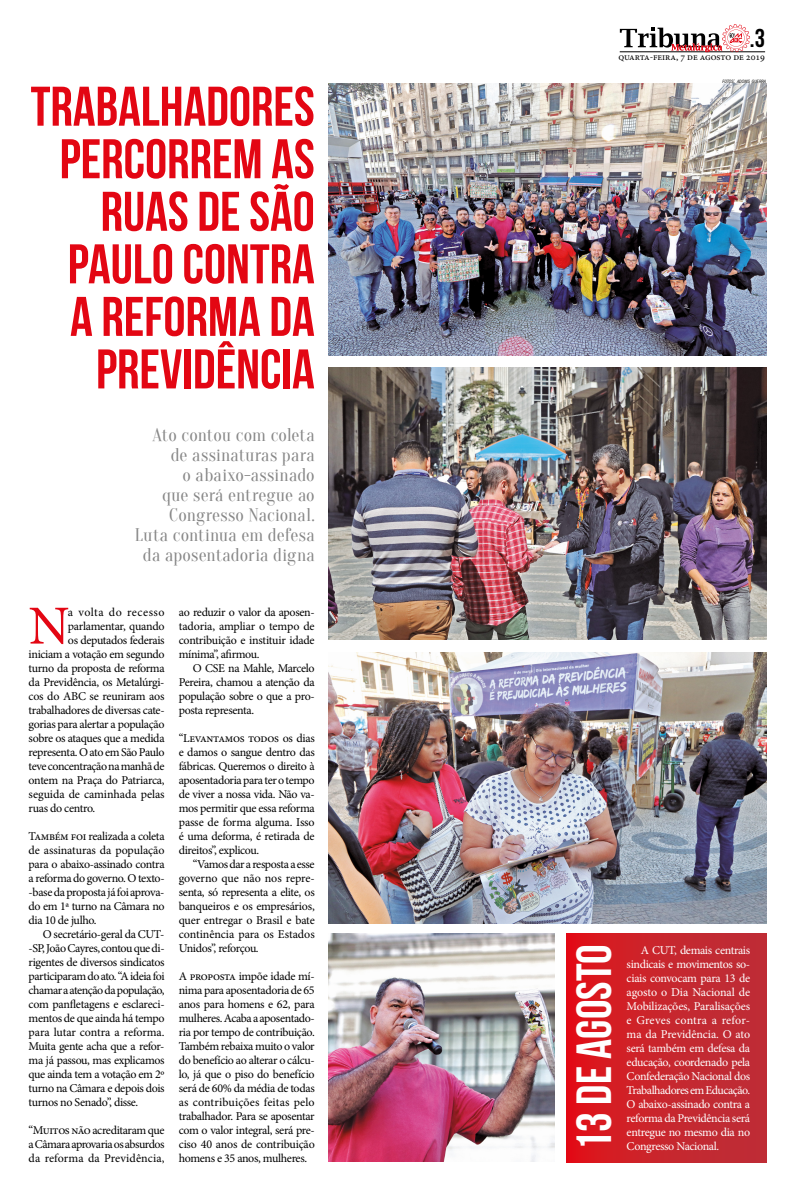
<style>
.page{position:relative;width:794px;height:1191px;background:#fff}
.page>*{position:absolute;margin:0;border:0;box-sizing:border-box;transform-origin:0 0}
.t1{font:55.7px/52.5px "Bebas Neue";color:#e30613;text-align:right}
.t2{font:55.1px "Minion Pro";color:#e30613}
.t3{font:49.4px "Bebas Neue";color:#fff}
.t4{font:25.8px "Bebas Neue";color:#000}
.t5{font:18px/20px "Oranienbaum";letter-spacing:.005em;color:#878787;text-align:right}
.t6{font:12px/14px "Minion Pro";letter-spacing:-.03em;color:#000;text-align:justify}
.t7{font:12px/14px "Minion Pro";letter-spacing:-.025em;color:#fff;text-align:justify}
.t8{font:10px "Minion Pro";letter-spacing:-.01em;color:#000}
.t9{font:italic condensed 4.4px "Swiss 721 BT";color:#000}
.s1{font-size:6.2px}
</style>
<div class="page">
<hr style="left:620px;top:51px;width:145px;height:1px;background:#000">
<svg style="left:620px;top:24px;width:130px;height:28px"></svg>
<img style="left:329px;top:84px;width:437px;height:271px">
<img style="left:329px;top:368px;width:437px;height:271px">
<img style="left:329px;top:652px;width:437px;height:271px">
<div style="left:566px;top:933px;width:200px;height:229px;background:linear-gradient(to right,#dd141b,#b9323a)"></div>
<img style="left:329px;top:933px;width:225px;height:228px">
<h1 class="t1" style="left:31px;top:79px;width:286px">TRABALHADORES<br>PERCORREM AS<br>RUAS DE SÃO<br>PAULO CONTRA<br>A REFORMA DA<br>PREVIDÊNCIA</h1>
<h3 class="t5" style="left:135px;top:425px;width:181px">Ato contou com coleta de assinaturas para<br>o abaixo-assinado<br>que será entregue ao<br>Congresso Nacional.<br>Luta continua em defesa da aposentadoria digna</h3>
<h2 class="t2" style="left:29px;top:589px;width:42px">N</h2>
<p class="t6" style="left:68px;top:605px;width:98px">a volta do recesso</p>
<p class="t6" style="left:68px;top:619px;width:98px">parlamentar, quando</p>
<p class="t6" style="left:68px;top:633px;width:98px">os deputados federais</p>
<p class="t6" style="left:29px;top:647px;width:137px">iniciam a votação em segundo</p>
<p class="t6" style="left:29px;top:661px;width:137px">turno da proposta de reforma</p>
<p class="t6" style="left:29px;top:675px;width:137px">da Previdência, os Metalúrgi-</p>
<p class="t6" style="left:29px;top:689px;width:137px">cos do ABC se reuniram aos</p>
<p class="t6" style="left:29px;top:703px;width:137px">trabalhadores de diversas cate-</p>
<p class="t6" style="left:29px;top:717px;width:137px">gorias para alertar a população</p>
<p class="t6" style="left:29px;top:731px;width:137px">sobre os ataques que a medida</p>
<p class="t6" style="left:29px;top:745px;width:137px">representa. O ato em São Paulo</p>
<p class="t6" style="left:29px;top:759px;width:137px">teve concentração na manhã de</p>
<p class="t6" style="left:29px;top:773px;width:137px">ontem na Praça do Patriarca,</p>
<p class="t6" style="left:29px;top:787px;width:137px">seguida de caminhada pelas</p>
<p class="t6" style="left:29px;top:801px;width:68px">ruas do centro.</p>
<p class="t6" style="left:29px;top:829px;width:137px">Também foi realizada a coleta de assinaturas da população para o abaixo-assinado contra a reforma do governo. O texto--base da proposta já foi aprova&shy;do em 1ª turno na Câmara no dia 10 de julho.</p>
<p class="t6" style="left:29px;top:927px;width:137px;text-indent:14px">O secretário-geral da CUT--SP, João Cayres, contou que di&shy;rigentes de diversos sindicatos participaram do ato. “A ideia foi chamar a atenção da população, com panfletagens e esclareci&shy;mentos de que ainda há tempo para lutar contra a reforma.<br>Muita gente acha que a refor&shy;ma já passou, mas explicamos que ainda tem a votação em 2º turno na Câmara e depois dois turnos no Senado”, disse.</p>
<p class="t6" style="left:29px;top:1123px;width:137px">“Muitos não acreditaram que a Câmara aprovaria os absurdos da reforma da Previdência,</p>
<p class="t6" style="left:179px;top:605px;width:137px">ao reduzir o valor da aposen&shy;tadoria, ampliar o tempo de contribuição e instituir idade mínima”, afirmou.</p>
<p class="t6" style="left:179px;top:661px;width:137px;text-indent:14px">O CSE na Mahle, Marcelo Pereira, chamou a atenção da população sobre o que a pro&shy;posta representa.</p>
<p class="t6" style="left:179px;top:731px;width:137px">“Levantamos todos os dias e damos o sangue dentro das fábricas. Queremos o direito à aposentadoria para ter o tempo de viver a nossa vida. Não va&shy;mos permitir que essa reforma passe de forma alguma. Isso é uma deforma, é retirada de direitos”, explicou.</p>
<p class="t6" style="left:179px;top:857px;width:137px;text-indent:14px">“Vamos dar a resposta a esse governo que não nos repre&shy;senta, só representa a elite, os banqueiros e os empresários, quer entregar o Brasil e bate continência para os Estados Unidos”, reforçou.</p>
<p class="t6" style="left:179px;top:969px;width:137px">A proposta impõe idade mí&shy;nima para aposentadoria de 65 anos para homens e 62, para mulheres. Acaba a aposentado&shy;ria por tempo de contribuição.<br>Também rebaixa muito o valor do benefício ao alterar o cálcu&shy;lo, já que o piso do benefício será de 60% da média de todas as contribuições feitas pelo trabalhador. Para se aposentar com o valor integral, será pre&shy;ciso 40 anos de contribuição homens e 35 anos, mulheres.</p>
<h3 class="t4" style="left:750px;top:24px;width:17px">.3</h3>
<p class="t8" style="left:618px;top:50px;width:148px">quarta-feira, 7 de agosto de 2019</p>
<p class="t9" style="left:722px;top:79px;width:45px">FOTOS<span class="s1">:</span> ADONIS GUERRA</p>
<h3 class="t3" style="left:567px;top:1151px;width:209px;rotate:-90deg">13 DE AGOSTO</h3>
<p class="t7" style="left:626px;top:943px;width:125px;text-indent:14px">A CUT, demais centrais sindicais e movimentos so&shy;ciais convocam para 13 de agosto o Dia Nacional de Mobilizações, Paralisações e Greves contra a refor&shy;ma da Previdência. O ato será também em defesa da educação, coordenado pela Confederação Nacional dos Trabalhadores em Educação.<br>O abaixo-assinado contra a reforma da Previdência será entregue no mesmo dia no</p>
<p class="t7" style="left:626px;top:1139px;width:94px">Congresso Nacional.</p>
</div>
